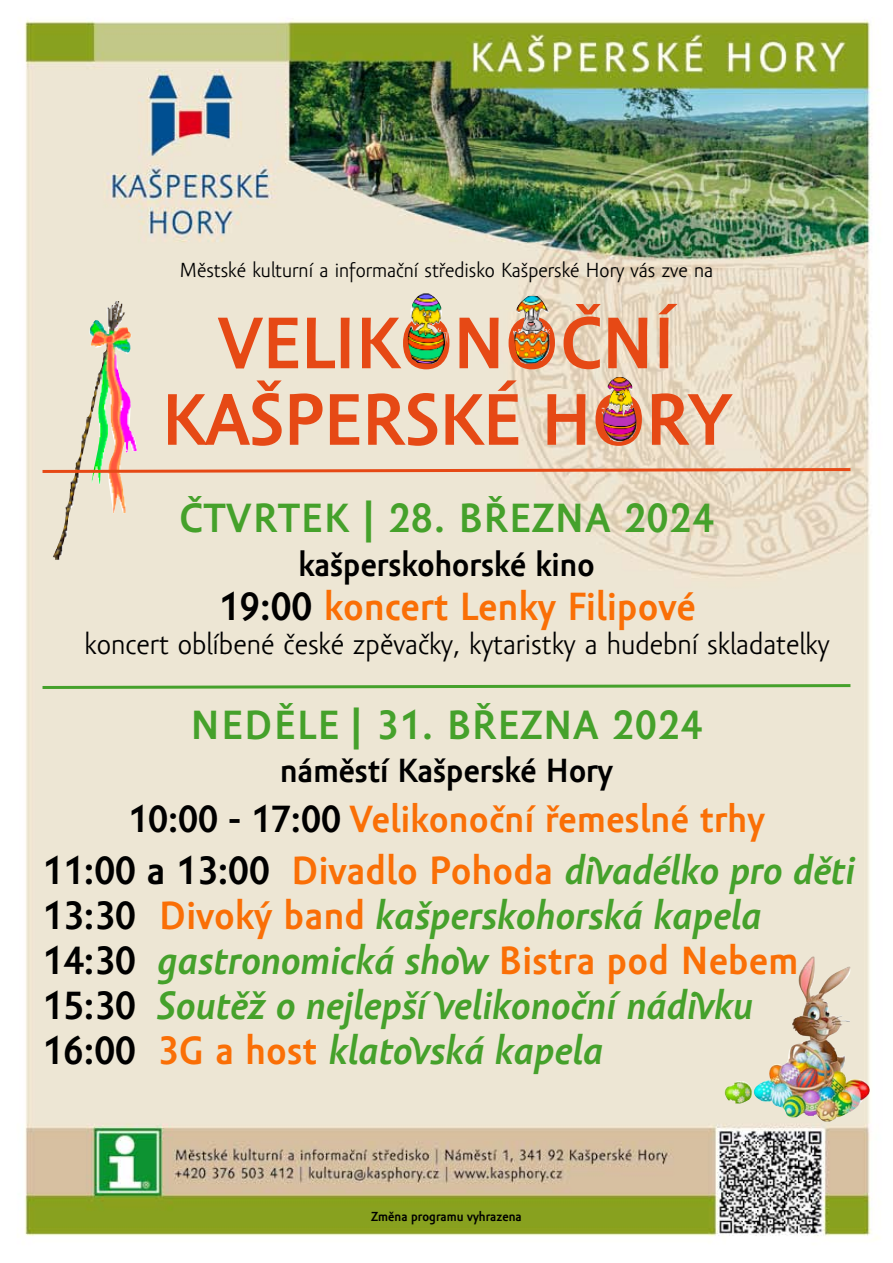
<style>
.page{position:relative;width:893px;height:1263px;background:#fff}
.page>*{position:absolute;margin:0;border:0;box-sizing:border-box;transform-origin:0 0}
.t1{font:700 75px/76.5px "Amor Sans Pro";color:#e64915;text-align:center}
.t2{font:700 42px "Amor Sans Pro";letter-spacing:.03em;color:#45a12b}
.t3{font:italic 700 40.5px/45px "Amor Sans Pro";color:#45a12b}
.t4{font:700 40.5px "Amor Sans Pro";letter-spacing:.01em;color:#fa6f06}
.t5{font:700 39px "Amor Sans Pro";letter-spacing:.005em;color:#fa6f06}
.t6{font:700 34.5px "Amor Sans Pro";color:#000}
.t7{font:30px "Amor Sans Pro";color:#000}
.t8{font:21px "Amor Sans Pro";color:#000}
.t9{font:700 13.5px "Amor Sans Pro";color:#000}
.s1{color:#000}
.s2{font-style:normal;color:#000}
.s3{font-style:normal;color:#fa6f06}
</style>
<div class="page">
<img style="left:24px;top:19px;width:856px;height:1220px">
<img style="left:52px;top:301px;width:85px;height:259px">
<img style="left:723px;top:956px;width:148px;height:166px">
<img style="left:406px;top:293px;width:43px;height:71px">
<img style="left:511px;top:296px;width:40px;height:68px">
<img style="left:602px;top:377px;width:34px;height:65px">
<svg style="left:40px;top:682px;width:813px;height:8px;background:#aecc94"></svg>
<svg style="left:40px;top:466px;width:813px;height:8px;background:#e7a786"></svg>
<p class="t8" style="left:180px;top:259px;width:535px">Městské kulturní a informační středisko Kašperské Hory vás zve na</p>
<h1 class="t1" style="left:162px;top:306px;width:561px">velikonoční<br>Kašperské Hory</h1>
<p class="t2" style="left:179px;top:494px;width:536px">čtvrtek | 28. března 2024</p>
<p class="t6" style="left:298px;top:544px;width:298px">kašperskohorské kino</p>
<p class="t4" style="left:219px;top:583px;width:478px"><span class="s1">19:00</span> koncert Lenky Filipové</p>
<p class="t7" style="left:85px;top:627px;width:746px">koncert oblíbené české zpěvačky, kytaristky a hudební skladatelky</p>
<p class="t2" style="left:191px;top:700px;width:513px">neděle | 31. BŘEZNA 2024</p>
<p class="t6" style="left:280px;top:751px;width:334px">náměstí Kašperské Hory</p>
<p class="t5" style="left:128px;top:796px;width:638px"><span class="s1">10:00 - 17:00</span> Velikonoční řemeslné trhy</p>
<p class="t3" style="left:43px;top:848px;width:814px"><span class="s2">11:00 a 13:00</span> <span class="s3">Divadlo Pohoda</span> divadélko pro děti <span class="s2">13:30</span> <span class="s3">Divoký band</span> kašperskohorská kapela <span class="s2">14:30</span> gastronomická show <span class="s3">Bistra pod N ebem </span><span class="s2">15:30</span> Soutěž o nejlepší velikonoční nádivku <span class="s2">16:00</span> <span class="s3">3G a host</span> klatovská kapela</p>
<p class="t9" style="left:371px;top:1209px;width:152px">Změna programu vyhrazena</p>
</div>
